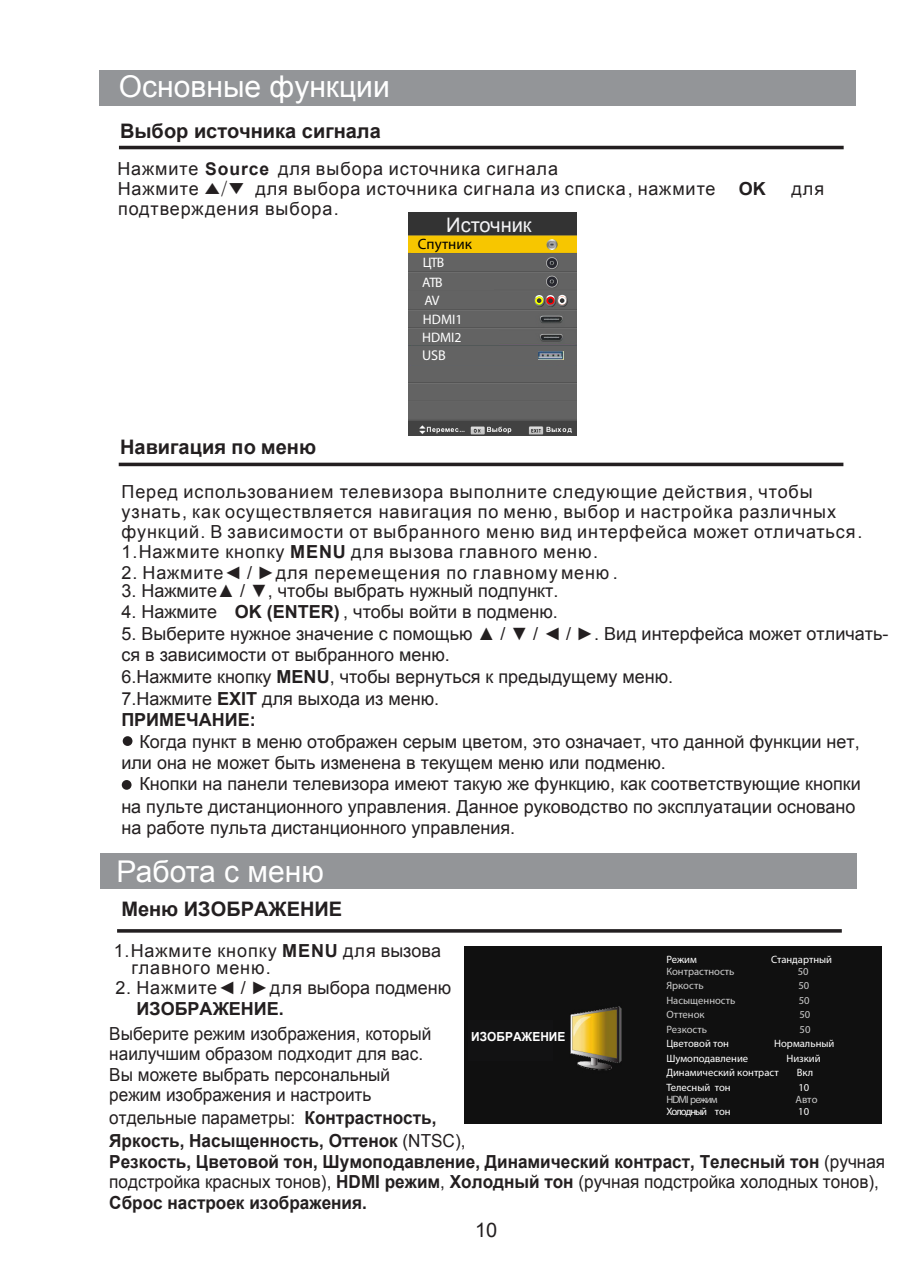
<style>
.page{position:relative;width:922px;height:1276px;background:#fff}
.page>*{position:absolute;margin:0;border:0;box-sizing:border-box;transform-origin:0 0}
.t1{font:30px "Arial";color:#fff}
.t2{font:700 20px "Arial";color:#231f20}
.t3{font:20px "Arial";color:#f4f4f6}
.t4{font:20px "Arial";color:#231f20}
.t5{font:18px/21.5px "Arial";color:#231f20}
.t6{font:18px/20px "Arial";letter-spacing:.05em;color:#231f20}
.t7{font:700 18px/20.5px "Arial";color:#231f20;scale:.95 1}
.t8{font:18px/20.5px "Arial";color:#231f20;scale:.95 1}
.t9{font:700 18px "Arial";color:#231f20}
.t10{font:15px "Myriad Pro";color:#000}
.t11{font:14.25px "Myriad Pro";color:#fff}
.t12{font:13.75px/19.8px "Myriad Pro";color:#fff}
.t13{font:700 12.5px "Arial";color:#fff;scale:.95 1}
.t14{font:10.75px "Myriad Pro";color:#fff}
.t15{font:10.75px "Myriad Pro";color:#ccc}
.t16{font:10.75px "Myriad Pro";letter-spacing:-.09em;color:#ccc}
.t17{font:10.75px "Myriad Pro";letter-spacing:-.09em;color:#fff}
.s1{font-weight:700;font-size:17.5px}
.s2{font-family:"Gulim"}
.s3{font-weight:700}
.s4{font-weight:400}
</style>
<div class="page">
<div style="left:99px;top:71px;width:756px;height:35px;background:#939598"></div>
<hr style="left:119px;top:146px;width:724px;height:3px;background:#231f20">
<div style="left:100px;top:853px;width:756px;height:35px;background:#939598"></div>
<hr style="left:119px;top:463px;width:724px;height:3px;background:#231f20">
<hr style="left:117px;top:929px;width:724px;height:3px;background:#231f20">
<div style="left:123px;top:736px;width:9px;height:10px;background:#231f20;border-radius:50%"></div>
<div style="left:122px;top:780px;width:9px;height:10px;background:#231f20;border-radius:50%"></div>
<img style="left:465px;top:946px;width:416px;height:178px">
<div style="left:468px;top:1020px;width:85px;height:40px;background:#121213"></div>
<div style="left:635px;top:953px;width:243px;height:168px;background:#101010"></div>
<img style="left:408px;top:235px;width:168px;height:200px">
<div style="left:408px;top:212px;width:168px;height:23px;background:#333"></div>
<div style="left:410px;top:274px;width:83px;height:15px;background:#636363"></div>
<div style="left:410px;top:291px;width:89px;height:14px;background:#636363"></div>
<div style="left:410px;top:386px;width:78px;height:12px;background:#636363"></div>
<div style="left:411px;top:239px;width:108px;height:14px;background:#f7c600"></div>
<div style="left:411px;top:256px;width:83px;height:14px;background:#636363"></div>
<img style="left:408px;top:292px;width:164px;height:15px">
<svg style="left:535px;top:296px;width:8px;height:9px"></svg>
<svg style="left:546px;top:296px;width:8px;height:9px"></svg>
<svg style="left:558px;top:296px;width:8px;height:9px"></svg>
<svg style="left:536px;top:298px;width:5px;height:5px"></svg>
<svg style="left:548px;top:298px;width:4px;height:5px"></svg>
<svg style="left:559px;top:298px;width:5px;height:5px"></svg>
<div style="left:411px;top:293px;width:96px;height:14px;background:#636363"></div>
<img style="left:408px;top:307px;width:168px;height:59px">
<div style="left:410px;top:311px;width:89px;height:15px;background:#636363"></div>
<div style="left:409px;top:330px;width:89px;height:15px;background:#636363"></div>
<div style="left:408px;top:346px;width:168px;height:18px;background:#636363"></div>
<div style="left:410px;top:366px;width:164px;height:15px;background:#636363"></div>
<div style="left:411px;top:384px;width:164px;height:15px;background:#636363"></div>
<div style="left:410px;top:402px;width:164px;height:15px;background:#636363"></div>
<img style="left:538px;top:351px;width:25px;height:8px">
<h1 class="t1" style="left:119px;top:66px;width:272px">Основные функции</h1>
<p class="t2" style="left:120px;top:117px;width:262px">Выбор источника сигнала</p>
<p class="t6" style="left:117px;top:158px;width:599px">Нажмите <span class="s1">Source</span> для выбора источника сигнала<br>Нажмите <span class="s2">▲/▼</span> для выбора источника сигнала из списка, нажмите</p>
<p class="t6" style="left:118px;top:198px;width:222px">подтверждения выбора.</p>
<p class="t3" style="left:446px;top:211px;width:87px">Источник</p>
<p class="t10" style="left:418px;top:235px;width:55px">Спутник</p>
<p class="t12" style="left:423px;top:252px;width:23px">ЦТВ</p>
<p class="t12" style="left:422px;top:272px;width:22px">АТВ</p>
<p class="t12" style="left:422px;top:290px;width:18px">ПК</p>
<p class="t12" style="left:418px;top:308px;width:39px">SCART</p>
<p class="t12" style="left:423px;top:290px;width:41px">AV<br>HDMI1</p>
<p class="t12" style="left:422px;top:327px;width:41px">HDMI2</p>
<p class="t11" style="left:422px;top:346px;width:25px">USB</p>
<p class="t9" style="left:738px;top:176px;width:28px">OK</p>
<p class="t5" style="left:791px;top:178px;width:34px">для</p>
<p class="t2" style="left:120px;top:433px;width:197px">Навигация по меню</p>
<p class="t6" style="left:121px;top:482px;width:692px">Перед использованием телевизора выполните следующие действия, чтобы</p>
<p class="t6" style="left:121px;top:502px;width:742px">узнать, как осуществляется навигация по меню, выбор и настройка различных функций. В зависимости от выбранного меню вид интерфейса может отличаться.<br>1.Нажмите кнопку <span class="s3">MENU</span> для вызова главного меню.</p>
<p class="t6" style="left:121px;top:562px;width:497px">2. Нажмите◄ / ►для перемещения по главному меню .</p>
<p class="t5" style="left:121px;top:579px;width:438px">3. Нажмите▲ / ▼, чтобы выбрать нужный подпункт.</p>
<p class="t5" style="left:121px;top:601px;width:438px">4. Нажмите <span class="s3">OK (ENTER)</span> , чтобы войти в подменю.</p>
<p class="t5" style="left:121px;top:622px;width:768px">5. Выберите нужное значение с помощью ▲ / ▼ / ◄ / ►. Вид интерфейса может отличать&shy;ся в зависимости от выбранного меню.<br>6.Нажмите кнопку <span class="s3">MENU</span>, чтобы вернуться к предыдущему меню.<br>7.Нажмите <span class="s3">EXIT</span> для выхода из меню.<br><span class="s3">ПРИМЕЧАНИЕ:</span></p>
<p class="t5" style="left:121px;top:730px;width:739px;text-indent:18px">Когда пункт в меню отображен серым цветом, это означает, что данной функции нет, или она не может быть изменена в текущем меню или подменю.</p>
<p class="t5" style="left:121px;top:795px;width:735px">на пульте дистанционного управления. Данное руководство по эксплуатации основано на работе пульта дистанционного управления.</p>
<p class="t5" style="left:139px;top:773px;width:722px">Кнопки на панели телевизора имеют такую же функцию, как соответствующие кнопки</p>
<h1 class="t1" style="left:116px;top:850px;width:209px">Работа с меню</h1>
<p class="t2" style="left:121px;top:895px;width:222px">Меню ИЗОБРАЖЕНИЕ</p>
<p class="t6" style="left:132px;top:941px;width:311px;line-height:17.5px;text-indent:-18px">1.Нажмите кнопку <span class="s3">MENU</span> для вызова главного меню.</p>
<p class="t5" style="left:115px;top:976px;width:337px">2. Нажмите◄ / ►для выбора подменю</p>
<p class="t9" style="left:136px;top:995px;width:149px">ИЗОБРАЖЕНИЕ.</p>
<p class="t14" style="left:666px;top:952px;width:32px">Режим</p>
<p class="t14" style="left:771px;top:952px;width:62px">Стандартный</p>
<p class="t15" style="left:666px;top:964px;width:70px">Контрастность</p>
<p class="t15" style="left:797px;top:964px;width:12px">50</p>
<p class="t15" style="left:666px;top:979px;width:39px">Яркость</p>
<p class="t15" style="left:798px;top:979px;width:12px">50</p>
<p class="t15" style="left:666px;top:993px;width:71px">Насыщенность</p>
<p class="t15" style="left:798px;top:993px;width:12px">50</p>
<p class="t15" style="left:666px;top:1008px;width:40px">Оттенок</p>
<p class="t15" style="left:799px;top:1008px;width:12px">50</p>
<p class="t15" style="left:666px;top:1022px;width:42px">Резкость</p>
<p class="t15" style="left:799px;top:1022px;width:12px">50</p>
<p class="t14" style="left:666px;top:1037px;width:64px">Цветовой тон</p>
<p class="t14" style="left:774px;top:1037px;width:62px">Нормальный</p>
<p class="t14" style="left:666px;top:1051px;width:83px">Шумоподавление</p>
<p class="t14" style="left:786px;top:1051px;width:36px">Низкий</p>
<p class="t14" style="left:666px;top:1066px;width:114px">Динамический контраст</p>
<p class="t14" style="left:796px;top:1066px;width:18px">Вкл</p>
<p class="t14" style="left:666px;top:1080px;width:66px">Телесный тон</p>
<p class="t14" style="left:798px;top:1080px;width:12px">10</p>
<p class="t17" style="left:666px;top:1105px;width:42px">Холодный</p>
<p class="t14" style="left:798px;top:1105px;width:12px">01</p>
<p class="t8" style="left:109px;top:1023px;width:340px">Выберите режим изображения, который наилучшим образом подходит для вас.<br>Вы можете выбрать персональный режим изображения и настроить</p>
<p class="t7" style="left:109px;top:1106px;width:376px;line-height:23px"><span class="s4">отдельные параметры:</span> Контрастность,<br>Яркость, Насыщенность, Оттенок <span class="s4">(NTSC),</span></p>
<p class="t7" style="left:109px;top:1151px;width:818px">Резкость, Цветовой тон, Шумоподавление, Динамический контраст, Телесный тон <span class="s4">(ручная подстройка красных тонов),</span> HDMI режим<span class="s4">,</span> Холодный тон <span class="s4">(ручная подстройка холодных тонов),<br></span>Сброс настроек изображения.</p>
<p class="t13" style="left:471px;top:1028px;width:101px">ИЗОБРАЖЕНИЕ</p>
<p class="t16" style="left:666px;top:1093px;width:53px">HDMI режим</p>
<p class="t15" style="left:795px;top:1093px;width:24px">Авто</p>
<p class="t14" style="left:714px;top:1105px;width:17px">нот</p>
<p class="t4" style="left:475px;top:1215px;width:24px">10</p>
</div>
